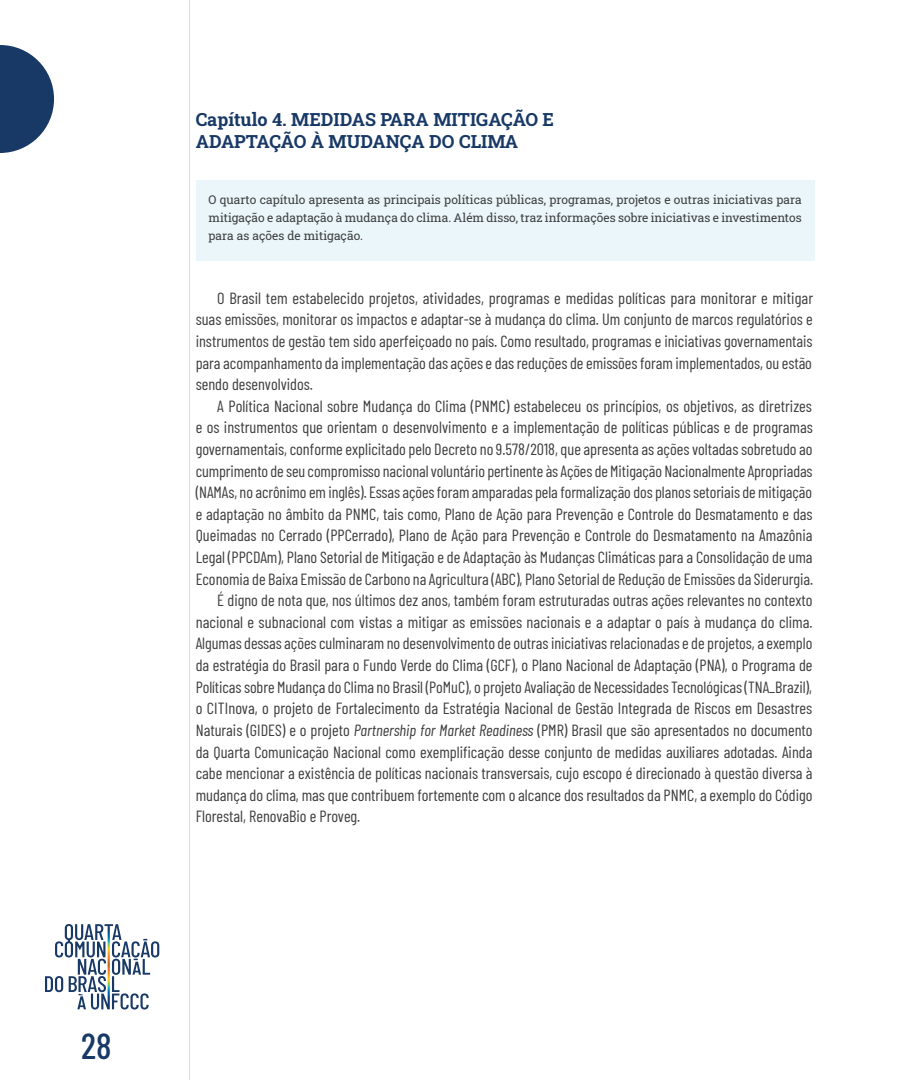
<style>
.page{position:relative;width:919px;height:1080px;background:#fff}
.page>*{position:absolute;margin:0;border:0;box-sizing:border-box;transform-origin:0 0}
.t1{font:500 36px "Barlow Condensed";color:#183966}
.TÍTULO_1{font:700 18px/21.6px "Roboto Slab";color:#183966}
.TEXTO_OK{font:16.2px/21.6px "Barlow Condensed";color:#3e3e3f;text-align:justify}
.box{font:12px/18px "Roboto Slab";color:#3e3e3f;text-align:justify}
.s1{font-style:italic}
</style>
<div class="page">
<hr style="left:189px;top:0;width:1px;height:1080px;background:#dcdddf">
<svg style="left:0;top:45px;width:54px;height:108px"></svg>
<svg style="left:45px;top:924px;width:114px;height:86px"></svg>
<div style="left:196px;top:180px;width:618px;height:81px;background:#eaf6f9"></div>
<h1 class="t1" style="left:81px;top:1020px;width:32px">28</h1>
<p class="TÍTULO_1" style="left:196px;top:108px;width:360px">Capítulo 4. MEDIDAS PARA MITIGAÇÃO E<br>ADAPTAÇÃO À MUDANÇA DO CLIMA</p>
<p class="box" style="left:208px;top:190px;width:594px">O quarto capítulo apresenta as principais políticas públicas, programas, projetos e outras iniciativas para mitigação e adaptação à mudança do clima. Além disso, traz informações sobre iniciativas e investimentos para as ações de mitigação.</p>
<p class="TEXTO_OK" style="left:196px;top:286px;width:619px;text-indent:22px">O Brasil tem estabelecido projetos, atividades, programas e medidas políticas para monitorar e mitigar suas emissões, monitorar os impactos e adaptar-se à mudança do clima. Um conjunto de marcos regulatórios e instrumentos de gestão tem sido aperfeiçoado no país. Como resultado, programas e iniciativas governamentais para acompanhamento da implementação das ações e das reduções de emissões foram implementados, ou estão sendo desenvolvidos.</p>
<p class="TEXTO_OK" style="left:196px;top:394px;width:619px;text-indent:22px">A Política Nacional sobre Mudança do Clima (PNMC) estabeleceu os princípios, os objetivos, as diretrizes e os instrumentos que orientam o desenvolvimento e a implementação de políticas públicas e de programas governamentais, conforme explicitado pelo Decreto no 9.578/2018, que apresenta as ações voltadas sobretudo ao cumprimento de seu compromisso nacional voluntário pertinente às Ações de Mitigação Nacionalmente Apropriadas (NAMAs, no acrônimo em inglês). Essas ações foram amparadas pela formalização dos planos setoriais de mitigação e adaptação no âmbito da PNMC, tais como, Plano de Ação para Prevenção e Controle do Desmatamento e das Queimadas no Cerrado (PPCerrado), Plano de Ação para Prevenção e Controle do Desmatamento na Amazônia Legal (PPCDAm), Plano Setorial de Mitigação e de Adaptação às Mudanças Climáticas para a Consolidação de uma Economia de Baixa Emissão de Carbono na Agricultura (ABC), Plano Setorial de Redução de Emissões da Siderurgia.</p>
<p class="TEXTO_OK" style="left:196px;top:588px;width:618px;text-indent:22px">É digno de nota que, nos últimos dez anos, também foram estruturadas outras ações relevantes no contexto nacional e subnacional com vistas a mitigar as emissões nacionais e a adaptar o país à mudança do clima.<br>Algumas dessas ações culminaram no desenvolvimento de outras iniciativas relacionadas e de projetos, a exemplo da estratégia do Brasil para o Fundo Verde do Clima (GCF), o Plano Nacional de Adaptação (PNA), o Programa de Políticas sobre Mudança do Clima no Brasil (PoMuC), o projeto Avaliação de Necessidades Tecnológicas (TNA_Brazil), o CITInova, o projeto de Fortalecimento da Estratégia Nacional de Gestão Integrada de Riscos em Desastres Naturais (GIDES) e o projeto <span class="s1">Partnership for Market Readiness</span> (PMR) Brasil que são apresentados no documento da Quarta Comunicação Nacional como exemplificação desse conjunto de medidas auxiliares adotadas. Ainda cabe mencionar a existência de políticas nacionais transversais, cujo escopo é direcionado à questão diversa à mudança do clima, mas que contribuem fortemente com o alcance dos resultados da PNMC, a exemplo do Código Florestal, RenovaBio e Proveg.</p>
</div>
